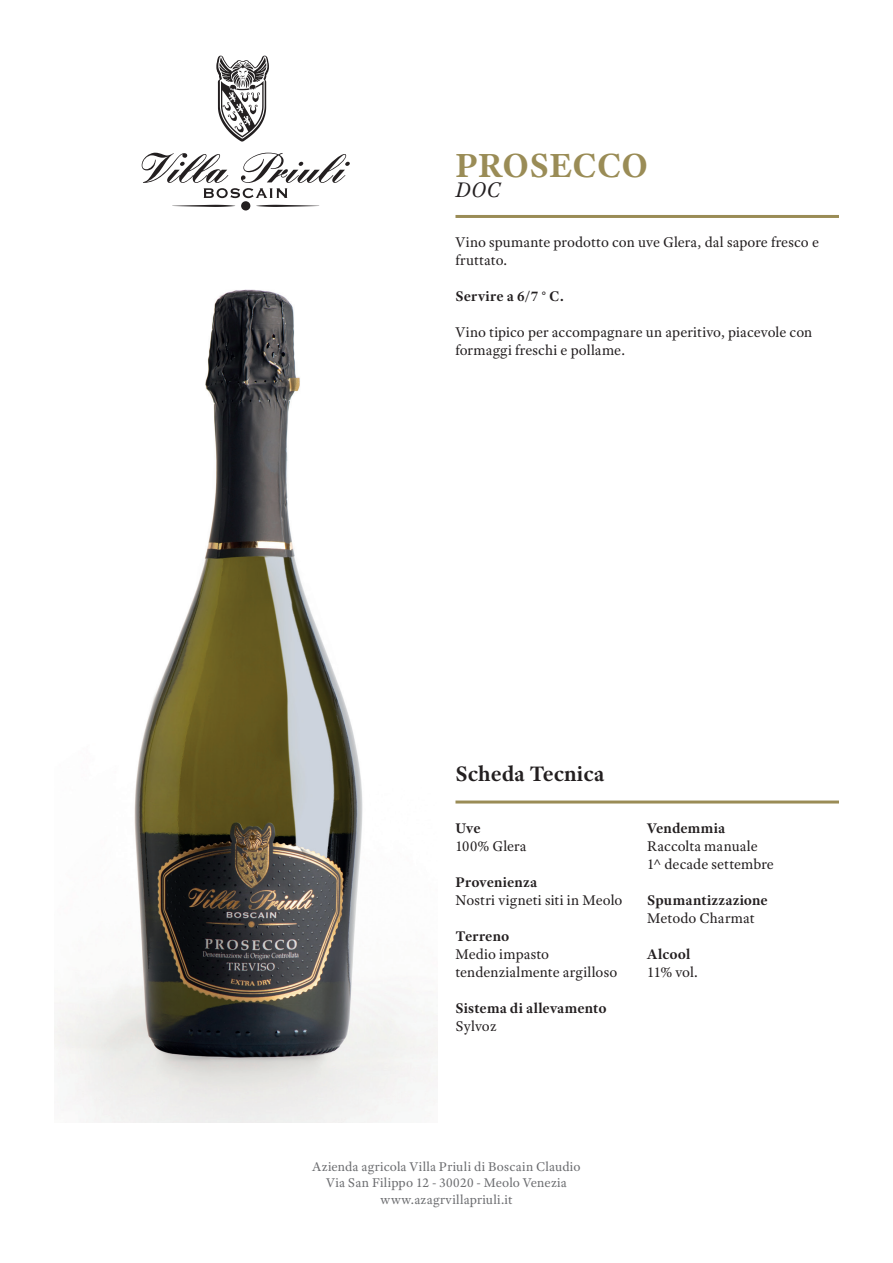
<style>
.page{position:relative;width:893px;height:1263px;background:#fff}
.page>*{position:absolute;margin:0;border:0;box-sizing:border-box;transform-origin:0 0}
.t1{font:700 36px "Adobe Text Pro";letter-spacing:-.005em;color:#9a8c56}
.t2{font:700 22.5px "Adobe Text Pro";color:#231f20}
.t3{font:italic 22.5px "Adobe Text Pro";color:#231f20}
.t4{font:15px/18px "Adobe Text Pro";letter-spacing:.005em;color:#231f20}
.t5{font:700 15px "Adobe Text Pro";letter-spacing:.005em;color:#231f20}
.t6{font:13.5px/16.5px "Adobe Text Pro";letter-spacing:.015em;color:#6c6d70;text-align:center}
</style>
<div class="page">
<svg style="left:142px;top:153px;width:208px;height:45px"></svg>
<div style="left:241px;top:201px;width:9px;height:9px;background:#231f20;border-radius:50%"></div>
<svg style="left:172px;top:205px;width:63px;height:2px"></svg>
<svg style="left:256px;top:205px;width:63px;height:2px"></svg>
<svg style="left:216px;top:55px;width:53px;height:87px"></svg>
<hr style="left:455px;top:215px;width:384px;height:3px;background:#9a8c56">
<hr style="left:455px;top:800px;width:384px;height:3px;background:#9a8c56">
<img style="left:54px;top:289px;width:383px;height:834px">
<h1 class="t1" style="left:455px;top:143px;width:194px">PROSECCO</h1>
<h2 class="t3" style="left:455px;top:176px;width:47px">DOC</h2>
<p class="t4" style="left:455px;top:233px;width:365px">Vino spumante prodotto con uve Glera, dal sapore fresco e fruttato.</p>
<p class="t5" style="left:455px;top:286px;width:110px">Servire a 6/7 ° C.</p>
<p class="t4" style="left:455px;top:323px;width:358px">Vino tipico per accompagnare un aperitivo, piacevole con formaggi freschi e pollame.</p>
<h2 class="t2" style="left:455px;top:760px;width:151px">Scheda Tecnica</h2>
<p class="t5" style="left:455px;top:818px;width:27px">Uve</p>
<p class="t4" style="left:455px;top:836px;width:73px">100% Glera</p>
<p class="t5" style="left:455px;top:872px;width:83px">Provenienza</p>
<p class="t4" style="left:455px;top:890px;width:168px">Nostri vigneti siti in Meolo</p>
<p class="t5" style="left:455px;top:926px;width:55px">Terreno</p>
<p class="t4" style="left:455px;top:944px;width:163px">Medio impasto tendenzialmente argilloso</p>
<p class="t5" style="left:455px;top:998px;width:153px">Sistema di allevamento</p>
<p class="t4" style="left:455px;top:1016px;width:43px">Sylvoz</p>
<p class="t5" style="left:647px;top:818px;width:80px">Vendemmia</p>
<p class="t4" style="left:647px;top:836px;width:128px">Raccolta manuale<br>1^ decade settembre</p>
<p class="t5" style="left:647px;top:890px;width:122px">Spumantizzazione</p>
<p class="t4" style="left:647px;top:908px;width:109px">Metodo Charmat</p>
<p class="t5" style="left:647px;top:944px;width:45px">Alcool</p>
<p class="t4" style="left:647px;top:962px;width:52px">11% vol.</p>
<p class="t6" style="left:312px;top:1158px;width:270px">Azienda agricola Villa Priuli di Boscain Claudio<br>Via San Filippo 12 - 30020 - Meolo Venezia www.azagrvillapriuli.it</p>
</div>
